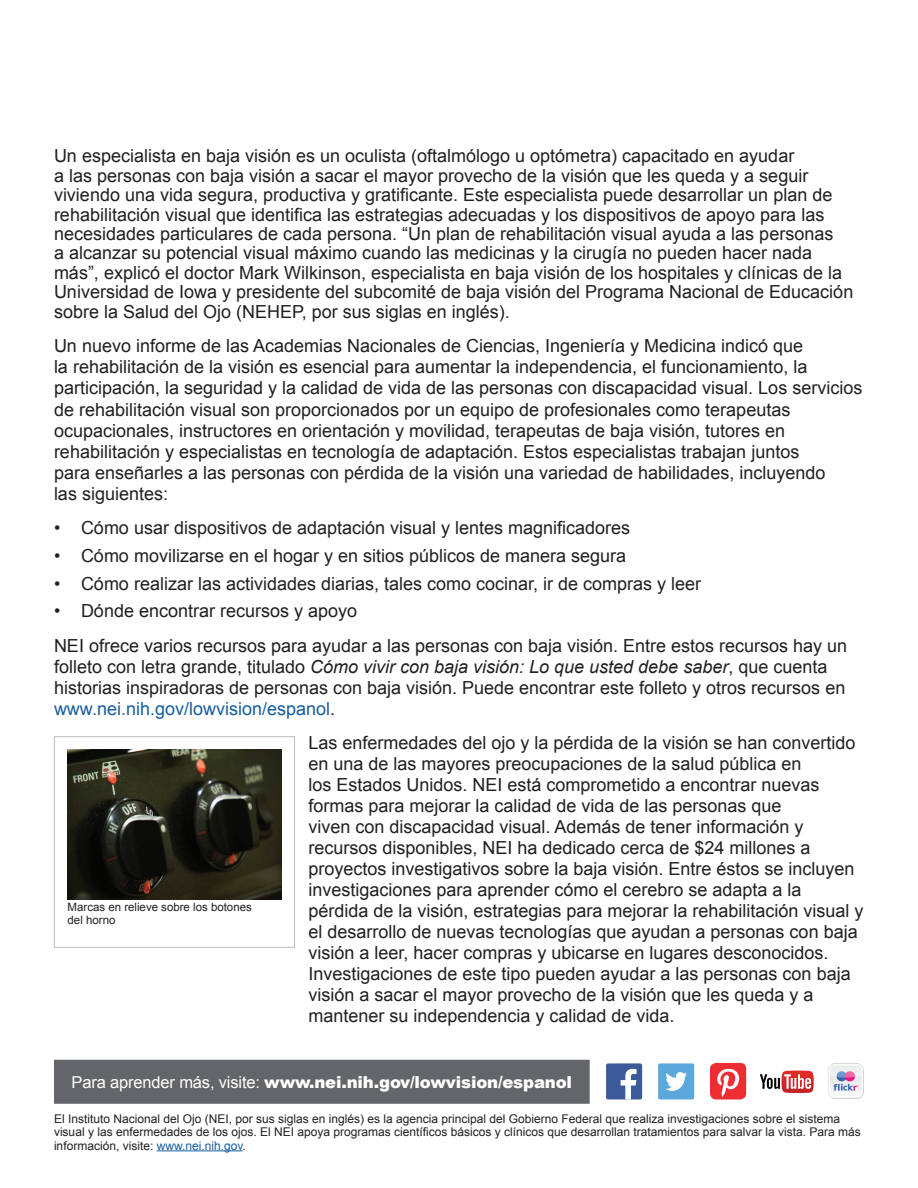
<style>
.page{position:relative;width:918px;height:1188px;background:#fff}
.page>*{position:absolute;margin:0;border:0;box-sizing:border-box;transform-origin:0 0}
.t1{font:18px/21px "Arial";color:#231f20}
.t2{font:900 16.5px "Arial";letter-spacing:-.01em;color:#fff}
.t3{font:12px/13.5px "Arial";color:#231f20}
.t4{font:11.4px/12.5px "Arial";color:#231f20}
.s1{font-style:italic}
.s2{color:#175d9e}
.s3{font-weight:400}
</style>
<div class="page">
<hr style="left:157px;top:1150px;width:86px;height:1px;background:#175d9e">
<img style="left:68px;top:750px;width:214px;height:149px">
<div style="left:54px;top:736px;width:241px;height:212px;border:1px solid #bcbdc0"></div>
<div style="left:54px;top:1060px;width:536px;height:44px;background:#646569"></div>
<img style="left:828px;top:1063px;width:36px;height:36px">
<svg style="left:710px;top:1063px;width:36px;height:36px"></svg>
<div style="left:606px;top:1063px;width:36px;height:36px;background:#3c5a99;border-radius:2px"></div>
<svg style="left:621px;top:1069px;width:16px;height:30px"></svg>
<div style="left:658px;top:1063px;width:36px;height:36px;background:#5ba8dc;border-radius:2px"></div>
<svg style="left:665px;top:1072px;width:22px;height:19px"></svg>
<svg style="left:760px;top:1071px;width:54px;height:22px"></svg>
<p class="t1" style="left:54px;top:146px;width:801px;line-height:19.5px">Un especialista en baja visión es un oculista (oftalmólogo u optómetra) capacitado en ayudar<br>a las personas con baja visión a sacar el mayor provecho de la visión que les queda y a seguir viviendo una vida segura, productiva y gratificante. Este especialista puede desarrollar un plan de rehabilitación visual que identifica las estrategias adecuadas y los dispositivos de apoyo para las necesidades particulares de cada persona. “Un plan de rehabilitación visual ayuda a las personas<br>a alcanzar su potencial visual máximo cuando las medicinas y la cirugía no pueden hacer nada más”, explicó el doctor Mark Wilkinson, especialista en baja visión de los hospitales y clínicas de la Universidad de Iowa y presidente del subcomité de baja visión del Programa Nacional de Educación sobre la Salud del Ojo (NEHEP, por sus siglas en inglés).</p>
<p class="t1" style="left:54px;top:336px;width:810px">Un nuevo informe de las Academias Nacionales de Ciencias, Ingeniería y Medicina indicó que<br>la rehabilitación de la visión es esencial para aumentar la independencia, el funcionamiento, la participación, la seguridad y la calidad de vida de las personas con discapacidad visual. Los servicios de rehabilitación visual son proporcionados por un equipo de profesionales como terapeutas ocupacionales, instructores en orientación y movilidad, terapeutas de baja visión, tutores en rehabilitación y especialistas en tecnología de adaptación. Estos especialistas trabajan juntos<br>para enseñarles a las personas con pérdida de la visión una variedad de habilidades, incluyendo<br>las siguientes:</p>
<p class="t1" style="left:54px;top:517px;width:578px">• Cómo usar dispositivos de adaptación visual y lentes magnificadores</p>
<p class="t1" style="left:54px;top:545px;width:574px">• Cómo movilizarse en el hogar y en sitios públicos de manera segura</p>
<p class="t1" style="left:54px;top:573px;width:649px">• Cómo realizar las actividades diarias, tales como cocinar, ir de compras y leer</p>
<p class="t1" style="left:54px;top:601px;width:305px">• Dónde encontrar recursos y apoyo</p>
<p class="t1" style="left:54px;top:635px;width:795px">NEI ofrece varios recursos para ayudar a las personas con baja visión. Entre estos recursos hay un folleto con letra grande, titulado <span class="s1">Cómo vivir con baja visión: Lo que usted debe saber</span>, que cuenta historias inspiradoras de personas con baja visión. Puede encontrar este folleto y otros recursos en <span class="s2">www.nei.nih.gov/lowvision/espanol</span>.</p>
<p class="t1" style="left:308px;top:733px;width:557px">Las enfermedades del ojo y la pérdida de la visión se han convertido en una de las mayores preocupaciones de la salud pública en<br>los Estados Unidos. NEI está comprometido a encontrar nuevas formas para mejorar la calidad de vida de las personas que<br>viven con discapacidad visual. Además de tener información y recursos disponibles, NEI ha dedicado cerca de $24 millones a proyectos investigativos sobre la baja visión. Entre éstos se incluyen investigaciones para aprender cómo el cerebro se adapta a la pérdida de la visión, estrategias para mejorar la rehabilitación visual y el desarrollo de nuevas tecnologías que ayudan a personas con baja visión a leer, hacer compras y ubicarse en lugares desconocidos.<br>Investigaciones de este tipo pueden ayudar a las personas con baja visión a sacar el mayor provecho de la visión que les queda y a mantener su independencia y calidad de vida.</p>
<p class="t4" style="left:68px;top:901px;width:186px">Marcas en relieve sobre los botones del horno</p>
<p class="t2" style="left:72px;top:1070px;width:502px"><span class="s3">Para aprender más, visite:</span> www.nei.nih.gov/lowvision/espanol</p>
<p class="t3" style="left:54px;top:1112px;width:808px">El Instituto Nacional del Ojo (NEI, por sus siglas en inglés) es la agencia principal del Gobierno Federal que realiza investigaciones sobre el sistema visual y las enfermedades de los ojos. El NEI apoya programas científicos básicos y clínicos que desarrollan tratamientos para salvar la vista. Para más información, visite: <span class="s2">www.nei.nih.gov</span>.</p>
</div>
